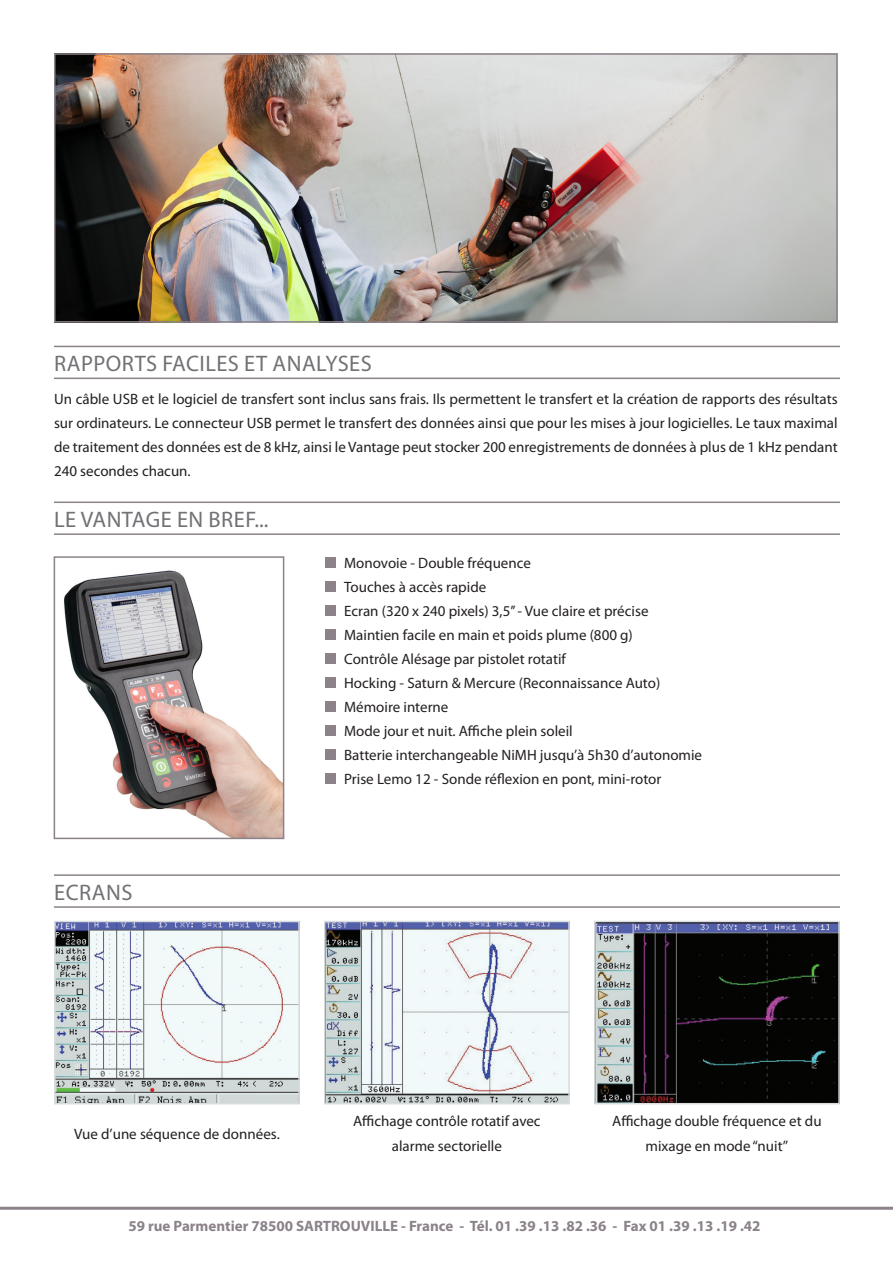
<style>
.page{position:relative;width:893px;height:1263px;background:#fff}
.page>*{position:absolute;margin:0;border:0;box-sizing:border-box;transform-origin:0 0}
.t1{font:22.5px "Myriad Pro";letter-spacing:.02em;color:#717275}
.t2{font:15px/24px "Myriad Pro";color:#231f20;text-align:justify}
.t3{font:700 15px "Myriad Pro";color:#8b828a}
</style>
<div class="page">
<hr style="left:0;top:1207px;width:893px;height:3px;background:#8b828a">
<img style="left:64px;top:570px;width:217px;height:266px">
<div style="left:54px;top:556px;width:230px;height:283px;border:2px solid #8b828a"></div>
<hr style="left:54px;top:346px;width:786px;height:1px;background:#8b828a">
<hr style="left:54px;top:378px;width:786px;height:1px;background:#8b828a">
<img style="left:57px;top:924px;width:240px;height:177px">
<div style="left:54px;top:921px;width:246px;height:183px;border:2px solid #d8dcdd"></div>
<img style="left:327px;top:924px;width:240px;height:177px">
<div style="left:324px;top:921px;width:246px;height:183px;border:2px solid #d8dcdd"></div>
<img style="left:597px;top:924px;width:240px;height:177px">
<div style="left:594px;top:921px;width:246px;height:183px;border:2px solid #d8dcdd"></div>
<hr style="left:54px;top:874px;width:786px;height:2px;background:#8b828a">
<hr style="left:54px;top:906px;width:786px;height:2px;background:#8b828a">
<hr style="left:54px;top:501px;width:786px;height:2px;background:#8b828a">
<hr style="left:54px;top:533px;width:786px;height:2px;background:#8b828a">
<div style="left:325px;top:581px;width:11px;height:10px;background:#8b828a"></div>
<div style="left:325px;top:605px;width:11px;height:11px;background:#8b828a"></div>
<div style="left:325px;top:653px;width:11px;height:11px;background:#8b828a"></div>
<div style="left:325px;top:677px;width:11px;height:11px;background:#8b828a"></div>
<div style="left:325px;top:701px;width:11px;height:11px;background:#8b828a"></div>
<div style="left:325px;top:725px;width:11px;height:11px;background:#8b828a"></div>
<div style="left:325px;top:749px;width:11px;height:11px;background:#8b828a"></div>
<div style="left:325px;top:557px;width:11px;height:11px;background:#8b828a"></div>
<div style="left:325px;top:629px;width:11px;height:10px;background:#8b828a"></div>
<div style="left:325px;top:773px;width:11px;height:11px;background:#8b828a"></div>
<img style="left:57px;top:56px;width:778px;height:264px">
<div style="left:54px;top:53px;width:784px;height:270px;border:2px solid #8b828a"></div>
<p class="t1" style="left:54px;top:350px;width:319px">RAPPORTS FACILES ET ANALYSES</p>
<p class="t2" style="left:54px;top:386px;width:785px">Un câble USB et le logiciel de transfert sont inclus sans frais. Ils permettent le transfert et la création de rapports des résultats sur ordinateurs. Le connecteur USB permet le transfert des données ainsi que pour les mises à jour logicielles. Le taux maximal de traitement des données est de 8 kHz, ainsi le Vantage peut stocker 200 enregistrements de données à plus de 1 kHz pendant 240 secondes chacun.</p>
<p class="t1" style="left:54px;top:506px;width:216px">LE VANTAGE EN BREF...</p>
<p class="t1" style="left:54px;top:878px;width:80px">ECRANS</p>
<p class="t2" style="left:344px;top:550px;width:188px">Monovoie - Double fréquence</p>
<p class="t2" style="left:344px;top:574px;width:144px">Touches à accès rapide</p>
<p class="t2" style="left:344px;top:598px;width:306px">Ecran (320 x 240 pixels) 3,5’’ - Vue claire et précise</p>
<p class="t2" style="left:344px;top:622px;width:290px">Maintien facile en main et poids plume (800 g)</p>
<p class="t2" style="left:344px;top:646px;width:223px">Contrôle Alésage par pistolet rotatif</p>
<p class="t2" style="left:344px;top:670px;width:318px">Hocking - Saturn &amp; Mercure (Reconnaissance Auto)</p>
<p class="t2" style="left:344px;top:694px;width:106px">Mémoire interne</p>
<p class="t2" style="left:344px;top:718px;width:230px">Mode jour et nuit. Affiche plein soleil</p>
<p class="t2" style="left:344px;top:742px;width:359px">Batterie interchangeable NiMH jusqu’à 5h30 d’autonomie</p>
<p class="t2" style="left:344px;top:766px;width:319px">Prise Lemo 12 - Sonde réflexion en pont, mini-rotor</p>
<p class="t2" style="left:74px;top:1121px;width:207px">Vue d’une séquence de données.</p>
<p class="t2" style="left:353px;top:1109px;width:189px">Affichage contrôle rotatif avec</p>
<p class="t2" style="left:392px;top:1133px;width:112px">alarme sectorielle</p>
<p class="t2" style="left:612px;top:1109px;width:211px;text-align:center">Affichage double fréquence et du mixage en mode ‘‘nuit’’</p>
<p class="t3" style="left:129px;top:1216px;width:633px">59 rue Parmentier 78500 SARTROUVILLE - France - Tél. 01 .39 .13 .82 .36 - Fax 01 .39 .13 .19 .42</p>
</div>
